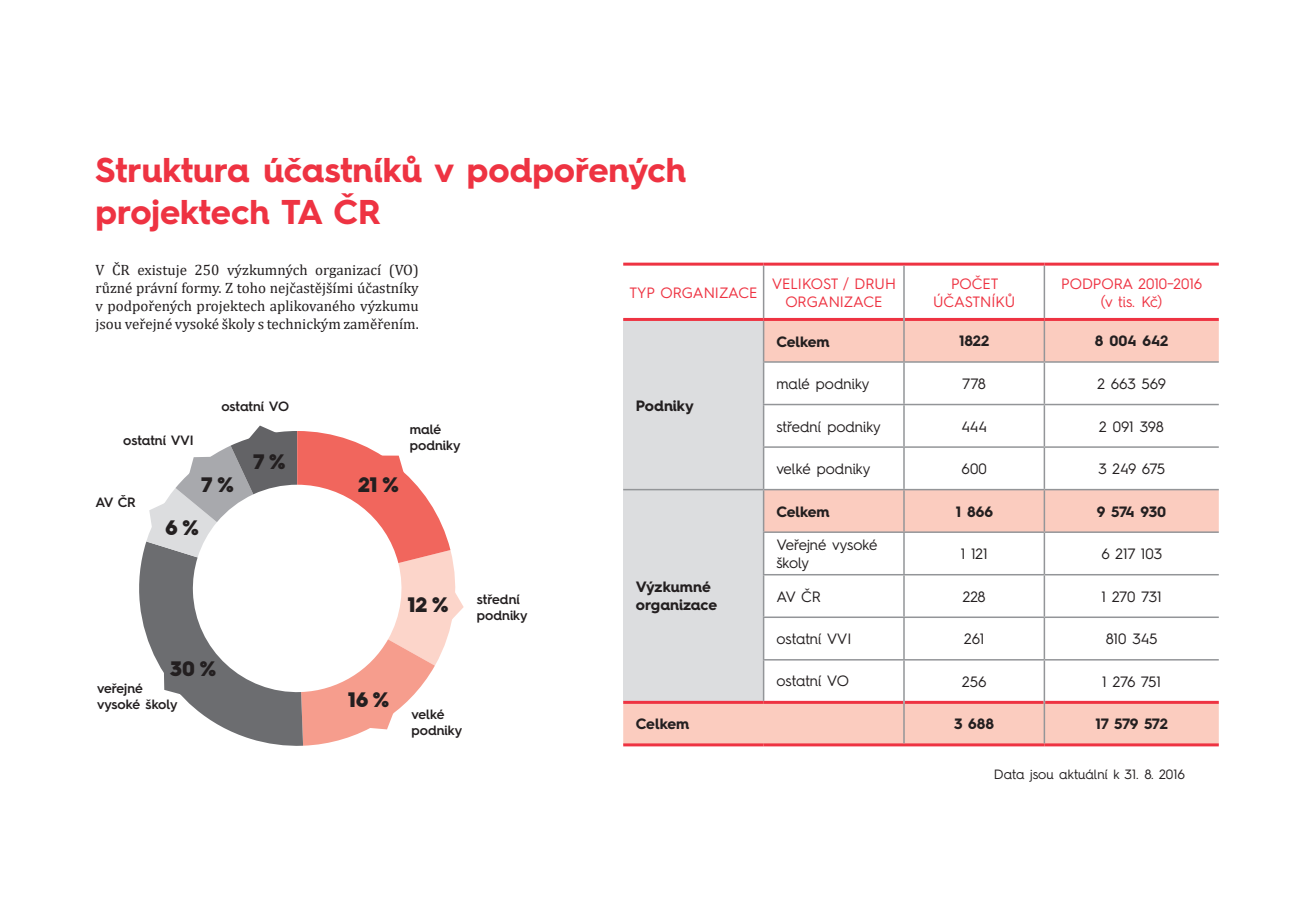
<style>
.page{position:relative;width:1289px;height:919px;background:#fff}
.page>*{position:absolute;margin:0;border:0;box-sizing:border-box;transform-origin:0 0}
.t1{font:700 34.5px/41.4px "Hurme Geometric Sans 4";color:#ee3342}
.t2{font:900 21px "Hurme Geometric Sans 4";color:#231f20}
.t3{font:15px/18px "Cambria";color:#231f20;text-align:justify}
.t4{font:15px/18px "Hurme Geometric Sans 4";color:#231f20}
.t5{font:700 15px/18px "Hurme Geometric Sans 4";color:#231f20}
.t6{font:15px/18px "Hurme Geometric Sans 4";color:#ee3342;text-align:center}
.t7{font:600 13.5px/16.2px "Hurme Geometric Sans 4";color:#231f20}
.t8{font:13.5px "Hurme Geometric Sans 4";color:#231f20}
</style>
<div class="page">
<svg style="left:623px;top:321px;width:595px;height:422px"></svg>
<div style="left:623px;top:489px;width:140px;height:213px;background:#dcdddf"></div>
<hr style="left:623px;top:262px;width:140px;height:3px;background:#ee3342">
<hr style="left:763px;top:262px;width:141px;height:3px;background:#ee3342">
<hr style="left:904px;top:262px;width:140px;height:3px;background:#ee3342">
<hr style="left:1044px;top:262px;width:174px;height:3px;background:#ee3342">
<hr style="left:623px;top:700px;width:140px;height:3px;background:#ee3342">
<hr style="left:763px;top:700px;width:140px;height:3px;background:#ee3342">
<hr style="left:904px;top:700px;width:139px;height:3px;background:#ee3342">
<hr style="left:1045px;top:700px;width:173px;height:3px;background:#ee3342">
<hr style="left:623px;top:743px;width:140px;height:3px;background:#ee3342">
<hr style="left:763px;top:743px;width:141px;height:3px;background:#ee3342">
<hr style="left:904px;top:743px;width:140px;height:3px;background:#ee3342">
<hr style="left:1044px;top:743px;width:174px;height:3px;background:#ee3342">
<hr style="left:762px;top:363px;width:2px;height:41px;background:#939598">
<hr style="left:762px;top:404px;width:142px;height:1px;background:#939598">
<hr style="left:762px;top:405px;width:2px;height:41px;background:#939598">
<hr style="left:904px;top:404px;width:140px;height:1px;background:#939598">
<hr style="left:1044px;top:404px;width:174px;height:1px;background:#939598">
<hr style="left:762px;top:446px;width:142px;height:2px;background:#939598">
<hr style="left:762px;top:448px;width:2px;height:41px;background:#939598">
<hr style="left:904px;top:446px;width:140px;height:2px;background:#939598">
<hr style="left:1044px;top:446px;width:174px;height:2px;background:#939598">
<hr style="left:623px;top:489px;width:140px;height:1px;background:#939598">
<hr style="left:762px;top:490px;width:2px;height:41px;background:#939598">
<hr style="left:762px;top:533px;width:2px;height:41px;background:#939598">
<hr style="left:762px;top:574px;width:142px;height:1px;background:#939598">
<hr style="left:762px;top:575px;width:2px;height:41px;background:#939598">
<hr style="left:904px;top:574px;width:140px;height:1px;background:#939598">
<hr style="left:1044px;top:574px;width:174px;height:1px;background:#939598">
<hr style="left:762px;top:616px;width:142px;height:2px;background:#939598">
<hr style="left:762px;top:618px;width:2px;height:41px;background:#939598">
<hr style="left:904px;top:616px;width:140px;height:2px;background:#939598">
<hr style="left:1044px;top:616px;width:174px;height:2px;background:#939598">
<hr style="left:762px;top:659px;width:142px;height:1px;background:#939598">
<hr style="left:762px;top:660px;width:2px;height:40px;background:#939598">
<hr style="left:904px;top:659px;width:140px;height:1px;background:#939598">
<hr style="left:1044px;top:659px;width:174px;height:1px;background:#939598">
<hr style="left:762px;top:265px;width:2px;height:53px;background:#939598">
<hr style="left:1043px;top:265px;width:2px;height:53px;background:#939598">
<hr style="left:623px;top:318px;width:140px;height:3px;background:#ee3342">
<hr style="left:763px;top:318px;width:140px;height:3px;background:#ee3342">
<hr style="left:904px;top:318px;width:140px;height:3px;background:#ee3342">
<hr style="left:1044px;top:318px;width:174px;height:3px;background:#ee3342">
<hr style="left:762px;top:361px;width:142px;height:2px;background:#939598">
<hr style="left:904px;top:361px;width:140px;height:2px;background:#939598">
<hr style="left:1044px;top:361px;width:174px;height:2px;background:#939598">
<hr style="left:763px;top:489px;width:141px;height:1px;background:#939598">
<hr style="left:904px;top:489px;width:140px;height:1px;background:#939598">
<hr style="left:1044px;top:489px;width:174px;height:1px;background:#939598">
<hr style="left:762px;top:531px;width:142px;height:2px;background:#939598">
<hr style="left:904px;top:531px;width:140px;height:2px;background:#939598">
<hr style="left:1044px;top:531px;width:174px;height:2px;background:#939598">
<hr style="left:762px;top:321px;width:2px;height:40px;background:#939598">
<hr style="left:903px;top:265px;width:1px;height:54px;background:#939598">
<hr style="left:903px;top:319px;width:1px;height:42px;background:#939598">
<hr style="left:1043px;top:321px;width:2px;height:40px;background:#939598">
<hr style="left:903px;top:363px;width:1px;height:41px;background:#939598">
<hr style="left:1043px;top:363px;width:2px;height:41px;background:#939598">
<hr style="left:903px;top:405px;width:1px;height:41px;background:#939598">
<hr style="left:1043px;top:405px;width:2px;height:41px;background:#939598">
<hr style="left:903px;top:448px;width:1px;height:41px;background:#939598">
<hr style="left:1043px;top:448px;width:2px;height:41px;background:#939598">
<hr style="left:903px;top:490px;width:1px;height:41px;background:#939598">
<hr style="left:1043px;top:490px;width:2px;height:41px;background:#939598">
<hr style="left:903px;top:533px;width:1px;height:41px;background:#939598">
<hr style="left:1043px;top:533px;width:2px;height:41px;background:#939598">
<hr style="left:903px;top:575px;width:1px;height:41px;background:#939598">
<hr style="left:1043px;top:575px;width:2px;height:41px;background:#939598">
<hr style="left:903px;top:618px;width:1px;height:41px;background:#939598">
<hr style="left:1043px;top:618px;width:2px;height:41px;background:#939598">
<hr style="left:903px;top:660px;width:1px;height:42px;background:#939598">
<hr style="left:1043px;top:660px;width:2px;height:42px;background:#939598">
<hr style="left:903px;top:702px;width:1px;height:41px;background:#939598">
<hr style="left:1043px;top:702px;width:2px;height:41px;background:#939598">
<svg style="left:139px;top:425px;width:324px;height:321px"></svg>
<p class="t1" style="left:95px;top:149px;width:592px">Struktura účastníků v podpořených projektech TA ČR</p>
<p class="t3" style="left:95px;top:261px;width:325px">V ČR existuje 250 výzkumných organizací (VO) různé právní formy. Z toho nejčastějšími účastníky v podpořených projektech aplikovaného výzkumu jsou veřejné vysoké školy s technickým zaměřením.</p>
<p class="t7" style="left:221px;top:397px;width:69px">ostatní VO</p>
<p class="t7" style="left:123px;top:431px;width:72px">ostatní VVI</p>
<p class="t7" style="left:95px;top:494px;width:42px">AV ČR</p>
<p class="t2" style="left:201px;top:470px;width:34px">7%</p>
<p class="t2" style="left:253px;top:447px;width:34px">7%</p>
<p class="t2" style="left:165px;top:512px;width:35px">6%</p>
<p class="t2" style="left:170px;top:653px;width:47px">30 %</p>
<p class="t7" style="left:97px;top:679px;width:82px">veřejné vysoké školy</p>
<p class="t2" style="left:358px;top:470px;width:42px">21 %</p>
<p class="t7" style="left:410px;top:420px;width:52px">malé podniky</p>
<p class="t2" style="left:407px;top:590px;width:42px">12 %</p>
<p class="t7" style="left:477px;top:591px;width:52px">střední podniky</p>
<p class="t2" style="left:348px;top:685px;width:43px">16 %</p>
<p class="t7" style="left:411px;top:705px;width:52px">velké podniky</p>
<p class="t6" style="left:629px;top:283px;width:129px">TYP ORGANIZACE</p>
<p class="t6" style="left:771px;top:274px;width:126px">VELIKOST / DRUH<br>ORGANIZACE</p>
<p class="t6" style="left:933px;top:274px;width:84px">POČET<br>ÚČASTNÍKŮ</p>
<p class="t6" style="left:1061px;top:274px;width:143px">PODPORA 2010–2016 (v tis. Kč)</p>
<p class="t5" style="left:636px;top:396px;width:59px">Podniky</p>
<p class="t5" style="left:636px;top:578px;width:83px">Výzkumné organizace</p>
<p class="t5" style="left:776px;top:332px;width:55px">Celkem</p>
<p class="t5" style="left:959px;top:332px;width:31px">1822</p>
<p class="t5" style="left:1094px;top:332px;width:75px">8 004 642</p>
<p class="t4" style="left:776px;top:374px;width:94px">malé podniky</p>
<p class="t4" style="left:962px;top:374px;width:25px">778</p>
<p class="t4" style="left:1097px;top:374px;width:70px">2 663 569</p>
<p class="t4" style="left:776px;top:417px;width:106px">střední podniky</p>
<p class="t4" style="left:961px;top:417px;width:27px">444</p>
<p class="t4" style="left:1099px;top:417px;width:66px">2 091 398</p>
<p class="t4" style="left:776px;top:459px;width:95px">velké podniky</p>
<p class="t4" style="left:961px;top:459px;width:27px">600</p>
<p class="t4" style="left:1098px;top:459px;width:68px">3 249 675</p>
<p class="t5" style="left:776px;top:502px;width:55px">Celkem</p>
<p class="t5" style="left:955px;top:502px;width:39px">1 866</p>
<p class="t5" style="left:1096px;top:502px;width:71px">9 574 930</p>
<p class="t4" style="left:776px;top:535px;width:103px">Veřejné vysoké školy</p>
<p class="t4" style="left:960px;top:544px;width:28px">1 121</p>
<p class="t4" style="left:1101px;top:544px;width:62px">6 217 103</p>
<p class="t4" style="left:776px;top:587px;width:46px">AV ČR</p>
<p class="t4" style="left:962px;top:587px;width:24px">228</p>
<p class="t4" style="left:1101px;top:587px;width:62px">1 270 731</p>
<p class="t4" style="left:776px;top:629px;width:77px">ostatní VVI</p>
<p class="t4" style="left:964px;top:629px;width:22px">261</p>
<p class="t4" style="left:1105px;top:629px;width:53px">810 345</p>
<p class="t4" style="left:776px;top:671px;width:74px">ostatní VO</p>
<p class="t4" style="left:962px;top:672px;width:26px">256</p>
<p class="t4" style="left:1102px;top:672px;width:60px">1 276 751</p>
<p class="t5" style="left:636px;top:714px;width:55px">Celkem</p>
<p class="t5" style="left:954px;top:714px;width:42px">3 688</p>
<p class="t5" style="left:1095px;top:714px;width:74px">17 579 572</p>
<p class="t8" style="left:993px;top:765px;width:193px">Data jsou aktuální k 31. 8. 2016</p>
</div>
